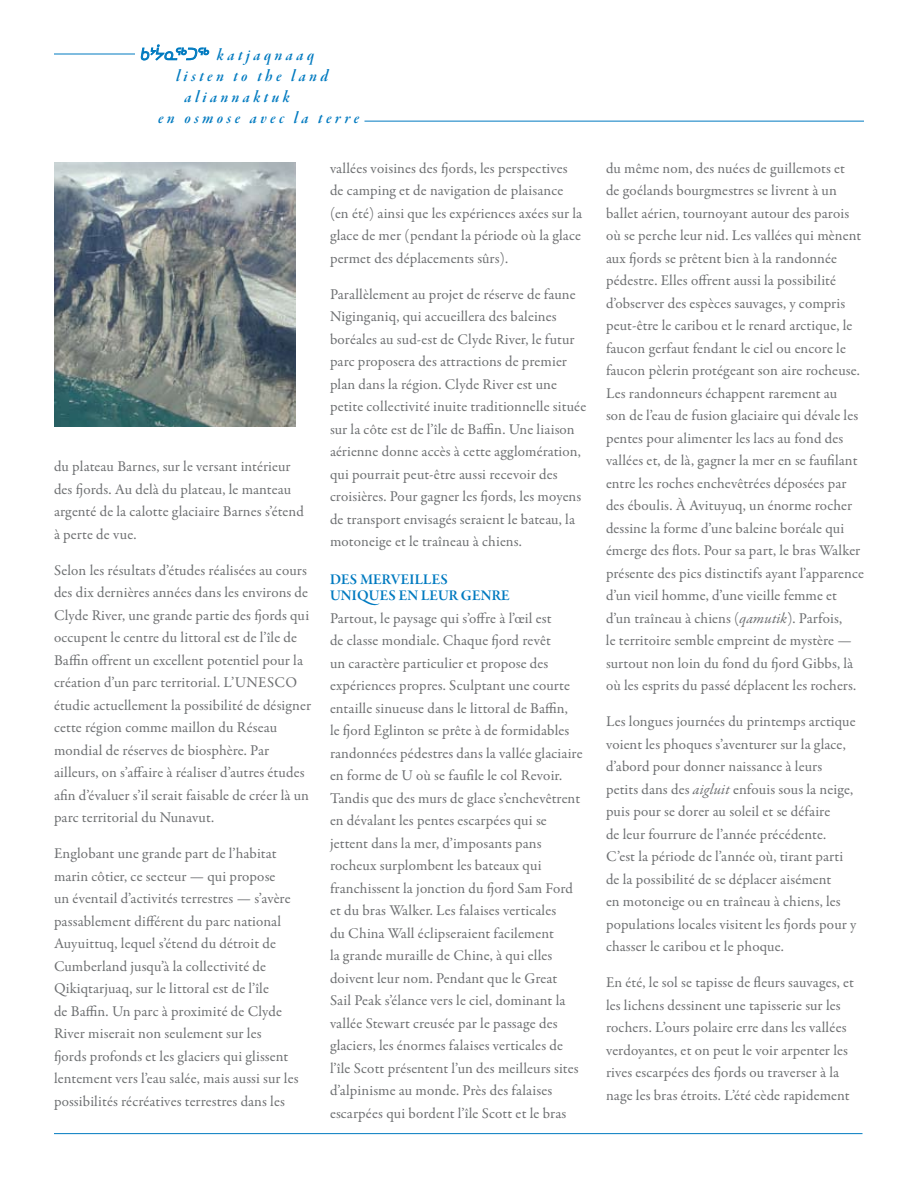
<style>
.page{position:relative;width:918px;height:1188px;background:#fff}
.page>*{position:absolute;margin:0;border:0;box-sizing:border-box;transform-origin:0 0}
.t1{font:17.55px "Garamond Premr Pro Smbd It Disp";letter-spacing:.2em;color:#007ac0}
.t2{font:15px/22.5px "Garamond Premr Pro";letter-spacing:.01em;color:#6d6f71}
.t3{font:15px/16.5px "Garamond Premr Pro Smbd Subh";letter-spacing:.015em;color:#007ac0}
.s1{font-family:"Pigiarniq";font-style:italic;font-size:15.45px}
.s2{font-style:italic}
</style>
<div class="page">
<img style="left:54px;top:162px;width:241px;height:265px">
<svg style="left:141px;top:45px;width:68px;height:15px"></svg>
<hr style="left:54px;top:1133px;width:808px;height:1px;background:#007ac0">
<hr style="left:364px;top:121px;width:500px;height:1px;background:#007ac0">
<hr style="left:54px;top:54px;width:81px;height:1px;background:#007ac0">
<p class="t1" style="left:139px;top:45px;width:176px"><span class="s1">ᑲᔾᔮᓇᖅᑐᖅ</span> katjaqnaaq</p>
<p class="t1" style="left:176px;top:67px;width:153px">listen to the land</p>
<p class="t1" style="left:185px;top:88px;width:107px">aliannaktuk</p>
<p class="t1" style="left:158px;top:109px;width:203px">en osmose avec la terre</p>
<p class="t2" style="left:54px;top:456px;width:251px">du plateau Barnes, sur le versant intérieur des fjords. Au delà du plateau, le manteau argenté de la calotte glaciaire Barnes s’étend à perte de vue.</p>
<p class="t2" style="left:54px;top:559px;width:259px">Selon les résultats d’études réalisées au cours des dix dernières années dans les environs de Clyde River, une grande partie des fjords qui occupent le centre du littoral est de l’île de Baffin offrent un excellent potentiel pour la création d’un parc territorial. L’UNESCO étudie actuellement la possibilité de désigner cette région comme maillon du Réseau mondial de réserves de biosphère. Par ailleurs, on s’affaire à réaliser d’autres études afin d’évaluer s’il serait faisable de créer là un parc territorial du Nunavut.</p>
<p class="t2" style="left:54px;top:843px;width:246px">Englobant une grande part de l’habitat marin côtier, ce secteur — qui propose<br>un éventail d’activités terrestres — s’avère passablement différent du parc national Auyuittuq, lequel s’étend du détroit de Cumberland jusqu’à la collectivité de Qikiqtarjuaq, sur le littoral est de l’île<br>de Baffin. Un parc à proximité de Clyde River miserait non seulement sur les<br>fjords profonds et les glaciers qui glissent lentement vers l’eau salée, mais aussi sur les possibilités récréatives terrestres dans les</p>
<p class="t2" style="left:330px;top:157px;width:254px">vallées voisines des fjords, les perspectives de camping et de navigation de plaisance (en été) ainsi que les expériences axées sur la glace de mer (pendant la période où la glace permet des déplacements sûrs).</p>
<p class="t2" style="left:330px;top:283px;width:258px">Parallèlement au projet de réserve de faune Niginganiq, qui accueillera des baleines boréales au sud‑est de Clyde River, le futur parc proposera des attractions de premier plan dans la région. Clyde River est une petite collectivité inuite traditionnelle située sur la côte est de l’île de Baffin. Une liaison aérienne donne accès à cette agglomération, qui pourrait peut‑être aussi recevoir des croisières. Pour gagner les fjords, les moyens de transport envisagés seraient le bateau, la motoneige et le traîneau à chiens.</p>
<p class="t3" style="left:330px;top:571px;width:181px">DES MERVEILLES<br>UNIQUES EN LEUR GENRE</p>
<p class="t2" style="left:330px;top:607px;width:254px">Partout, le paysage qui s’offre à l’œil est<br>de classe mondiale. Chaque fjord revêt<br>un caractère particulier et propose des expériences propres. Sculptant une courte entaille sinueuse dans le littoral de Baffin,<br>le fjord Eglinton se prête à de formidables randonnées pédestres dans la vallée glaciaire en forme de U où se faufile le col Revoir.<br>Tandis que des murs de glace s’enchevêtrent en dévalant les pentes escarpées qui se jettent dans la mer, d’imposants pans rocheux surplombent les bateaux qui franchissent la jonction du fjord Sam Ford et du bras Walker. Les falaises verticales<br>du China Wall éclipseraient facilement<br>la grande muraille de Chine, à qui elles doivent leur nom. Pendant que le Great<br>Sail Peak s’élance vers le ciel, dominant la vallée Stewart creusée par le passage des glaciers, les énormes falaises verticales de l’île Scott présentent l’un des meilleurs sites d’alpinisme au monde. Près des falaises escarpées qui bordent l’île Scott et le bras</p>
<p class="t2" style="left:606px;top:157px;width:260px">du même nom, des nuées de guillemots et<br>de goélands bourgmestres se livrent à un ballet aérien, tournoyant autour des parois où se perche leur nid. Les vallées qui mènent aux fjords se prêtent bien à la randonnée pédestre. Elles offrent aussi la possibilité d’observer des espèces sauvages, y compris peut‑être le caribou et le renard arctique, le faucon gerfaut fendant le ciel ou encore le faucon pèlerin protégeant son aire rocheuse.<br>Les randonneurs échappent rarement au<br>son de l’eau de fusion glaciaire qui dévale les pentes pour alimenter les lacs au fond des vallées et, de là, gagner la mer en se faufilant entre les roches enchevêtrées déposées par des éboulis. À Avituyuq, un énorme rocher dessine la forme d’une baleine boréale qui émerge des flots. Pour sa part, le bras Walker présente des pics distinctifs ayant l’apparence d’un vieil homme, d’une vieille femme et d’un traîneau à chiens (<span class="s2">qamutik</span>). Parfois,<br>le territoire semble empreint de mystère — surtout non loin du fond du fjord Gibbs, là où les esprits du passé déplacent les rochers.</p>
<p class="t2" style="left:606px;top:711px;width:252px">Les longues journées du printemps arctique voient les phoques s’aventurer sur la glace, d’abord pour donner naissance à leurs petits dans des <span class="s2">aigluit</span> enfouis sous la neige, puis pour se dorer au soleil et se défaire<br>de leur fourrure de l’année précédente.<br>C’est la période de l’année où, tirant parti de la possibilité de se déplacer aisément<br>en motoneige ou en traîneau à chiens, les populations locales visitent les fjords pour y chasser le caribou et le phoque.</p>
<p class="t2" style="left:606px;top:972px;width:249px">En été, le sol se tapisse de fleurs sauvages, et les lichens dessinent une tapisserie sur les rochers. L’ours polaire erre dans les vallées verdoyantes, et on peut le voir arpenter les rives escarpées des fjords ou traverser à la nage les bras étroits. L’été cède rapidement</p>
</div>
